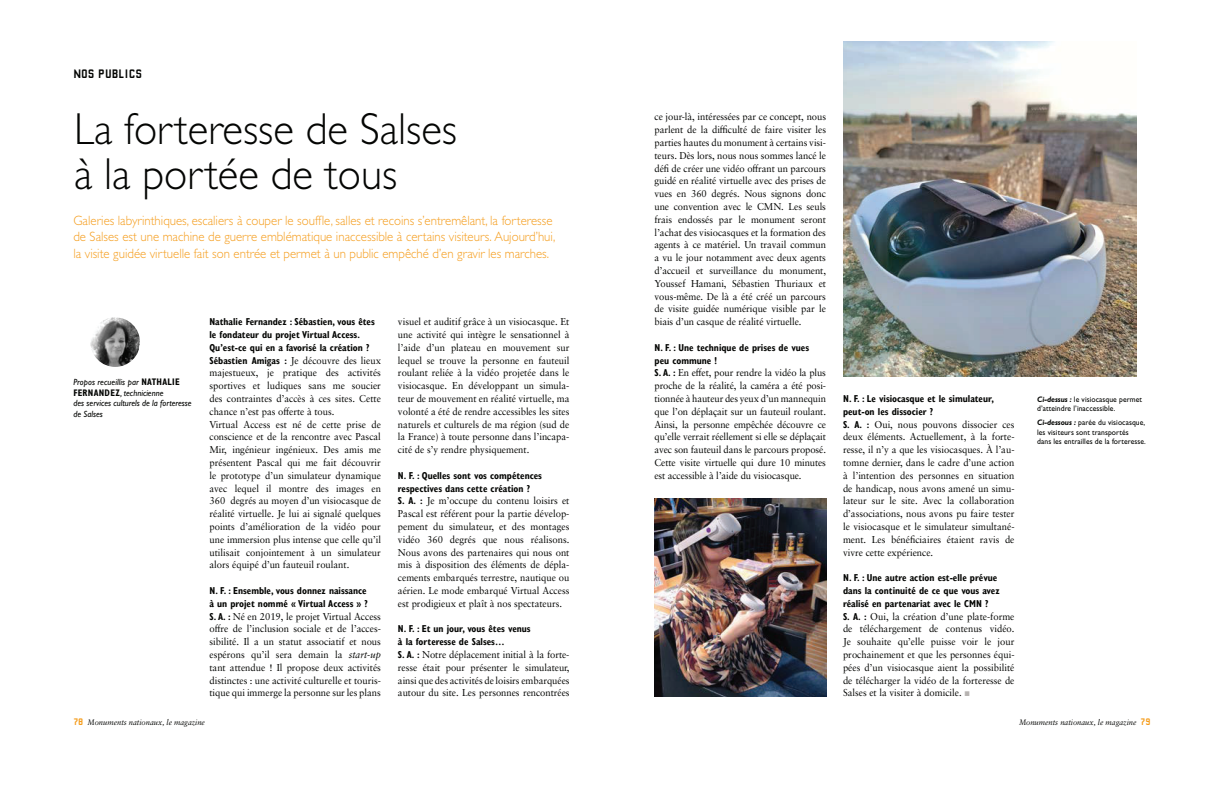
<style>
.page{position:relative;width:1224px;height:792px;background:#fff}
.page>*{position:absolute;margin:0;border:0;box-sizing:border-box;transform-origin:0 0}
.t1{font:300 45px/45px "Gill Sans";color:#040503;scale:.95 1}
.t2{font:300 13.5px/16.5px "Gill Sans";color:#f59d1d;scale:.95 1}
.t3{font:13px "Robust CMN";color:#040503}
.t4{font:10px/12.8px "Sabon LT Pro";color:#040503;text-align:justify;scale:.95 1}
.t5{font:700 condensed 10px/12.8px "Gill Sans";color:#040503;scale:.95 1}
.t6{font:italic 9px/10.5px "Gill Sans";color:#040503;scale:.95 1}
.t7{font:8px/9.5px "Gill Sans";letter-spacing:.01em;color:#040503;scale:.95 1}
.t8{font:italic 8px "Sabon LT Pro";color:#040503;scale:.95 1}
.s1{font-weight:700;font-style:normal;font-stretch:condensed;font-size:9.5px}
.s2{font-family:"Gill Sans";font-weight:700;font-stretch:condensed}
.s3{font-style:italic}
.s4{font-weight:700;font-style:italic}
.s5{font-family:"Robust CMN";font-style:normal;font-size:10px;color:#f59d1d}
</style>
<div class="page">
<img style="left:90px;top:317px;width:50px;height:50px;border-radius:50%">
<img style="left:843px;top:42px;width:293px;height:334px">
<img style="left:655px;top:498px;width:171px;height:198px">
<h3 class="t3" style="left:73px;top:67px;width:70px">NOS PUBLICS</h3>
<h1 class="t1" style="left:74px;top:112px;width:404px">La forteresse de Salses à la portée de tous</h1>
<p class="t2" style="left:73px;top:213px;width:509px">Galeries labyrinthiques, escaliers à couper le souffle, salles et recoins s’entremêlant, la forteresse de Salses est une machine de guerre emblématique inaccessible à certains visiteurs. Aujourd’hui, la visite guidée virtuelle fait son entrée et permet à un public empêché d’en gravir les marches.</p>
<p class="t6" style="left:73px;top:378px;width:126px">Propos recueillis par <span class="s1">NATHALIE<br>FERNANDEZ</span>, technicienne<br>des services culturels de la forteresse de Salses</p>
<p class="t5" style="left:209px;top:316px;width:176px">Nathalie Fernandez : Sébastien, vous êtes le fondateur du projet Virtual Access.<br>Qu’est-ce qui en a favorisé la création ?</p>
<p class="t4" style="left:209px;top:355px;width:182px;text-align:left"><span class="s2">Sébastien Amigas :</span> Je découvre des lieux majestueux, je pratique des activités sportives et ludiques sans me soucier des contraintes d’accès à ces sites. Cette chance n’est pas offerte à tous.<br>Virtual Access est né de cette prise de conscience et de la rencontre avec Pascal Mir, ingénieur ingénieux. Des amis me présentent Pascal qui me fait découvrir le prototype d’un simulateur dynamique avec lequel il montre des images en 360 degrés au moyen d’un visiocasque de réalité virtuelle. Je lui ai signalé quelques points d’amélioration de la vidéo pour une immersion plus intense que celle qu’il utilisait conjointement à un simulateur alors équipé d’un fauteuil roulant.</p>
<p class="t5" style="left:209px;top:584px;width:168px">N. F. : Ensemble, vous donnez naissance à un projet nommé « Virtual Access » ?</p>
<p class="t4" style="left:209px;top:611px;width:182px"><span class="s2">S. A. :</span> Né en 2019, le projet Virtual Access offre de l’inclusion sociale et de l’acces&shy;sibilité. Il a un statut associatif et nous espérons qu’il sera demain la <span class="s3">start-up </span>tant attendue ! Il propose deux activités distinctes : une activité culturelle et touris&shy;tique qui immerge la personne sur les plans</p>
<p class="t4" style="left:398px;top:316px;width:182px">visuel et auditif grâce à un visiocasque. Et une activité qui intègre le sensationnel à l’aide d’un plateau en mouvement sur lequel se trouve la personne en fauteuil roulant reliée à la vidéo projetée dans le visiocasque. En développant un simula&shy;teur de mouvement en réalité virtuelle, ma volonté a été de rendre accessibles les sites naturels et culturels de ma région (sud de la France) à toute personne dans l’incapa&shy;cité de s’y rendre physiquement.</p>
<p class="t5" style="left:398px;top:469px;width:153px">N. F. : Quelles sont vos compétences respectives dans cette création ?</p>
<p class="t4" style="left:398px;top:495px;width:182px"><span class="s2">S. A. :</span> Je m’occupe du contenu loisirs et Pascal est référent pour la partie dévelop&shy;pement du simulateur, et des montages vidéo 360 degrés que nous réalisons.<br>Nous avons des partenaires qui nous ont mis à disposition des éléments de dépla&shy;cements embarqués terrestre, nautique ou aérien. Le mode embarqué Virtual Access est prodigieux et plaît à nos spectateurs.</p>
<p class="t5" style="left:398px;top:623px;width:141px">N. F. : Et un jour, vous êtes venus à la forteresse de Salses…</p>
<p class="t4" style="left:398px;top:649px;width:182px"><span class="s2">S. A. :</span> Notre déplacement initial à la forte&shy;resse était pour présenter le simulateur, ainsi que des activités de loisirs embarquées autour du site. Les personnes rencontrées</p>
<p class="t4" style="left:655px;top:111px;width:182px">ce jour-là, intéressées par ce concept, nous parlent de la difficulté de faire visiter les parties hautes du monument à certains visi&shy;teurs. Dès lors, nous nous sommes lancé le défi de créer une vidéo offrant un parcours guidé en réalité virtuelle avec des prises de vues en 360 degrés. Nous signons donc une convention avec le CMN. Les seuls frais endossés par le monument seront l’achat des visiocasques et la formation des agents à ce matériel. Un travail commun a vu le jour notamment avec deux agents d’accueil et surveillance du monument, Youssef Hamani, Sébastien Thuriaux et vous-même. De là a été créé un parcours de visite guidée numérique visible par le biais d’un casque de réalité virtuelle.</p>
<p class="t5" style="left:655px;top:341px;width:164px">N. F. : Une technique de prises de vues peu commune !</p>
<p class="t4" style="left:655px;top:367px;width:182px"><span class="s2">S. A. :</span> En effet, pour rendre la vidéo la plus proche de la réalité, la caméra a été posi&shy;tionnée à hauteur des yeux d’un mannequin que l’on déplaçait sur un fauteuil roulant.<br>Ainsi, la personne empêchée découvre ce qu’elle verrait réellement si elle se déplaçait avec son fauteuil dans le parcours proposé.<br>Cette visite virtuelle qui dure 10 minutes est accessible à l’aide du visiocasque.</p>
<p class="t5" style="left:843px;top:392px;width:160px">N. F. : Le visiocasque et le simulateur, peut-on les dissocier ?</p>
<p class="t4" style="left:843px;top:419px;width:182px"><span class="s2">S. A. :</span> Oui, nous pouvons dissocier ces deux éléments. Actuellement, à la forte&shy;resse, il n’y a que les visiocasques. À l’au&shy;tomne dernier, dans le cadre d’une action à l’intention des personnes en situation de handicap, nous avons amené un simu&shy;lateur sur le site. Avec la collaboration d’associations, nous avons pu faire tester le visiocasque et le simulateur simultané&shy;ment. Les bénéficiaires étaient ravis de vivre cette expérience.</p>
<p class="t5" style="left:843px;top:572px;width:166px">N. F. : Une autre action est-elle prévue dans la continuité de ce que vous avez réalisé en partenariat avec le CMN ?</p>
<p class="t4" style="left:843px;top:611px;width:182px"><span class="s2">S. A. :</span> Oui, la création d’une plate-forme de téléchargement de contenus vidéo.<br>Je souhaite qu’elle puisse voir le jour prochainement et que les personnes équi&shy;pées d’un visiocasque aient la possibilité de télécharger la vidéo de la forteresse de Salses et la visiter à domicile.</p>
<p class="t7" style="left:1037px;top:395px;width:112px"><span class="s4">Ci-dessus :</span> le visiocasque permet d’atteindre l’inaccessible.</p>
<p class="t7" style="left:1037px;top:419px;width:116px"><span class="s4">Ci-dessous :</span> parée du visiocasque, les visiteurs sont transportés<br>dans les entrailles de la forteresse.</p>
<p class="t8" style="left:73px;top:717px;width:140px"><span class="s5">78</span> Monuments nationaux, le magazine</p>
<p class="t8" style="left:1019px;top:717px;width:140px">Monuments nationaux, le magazine <span class="s5">79</span></p>
</div>
